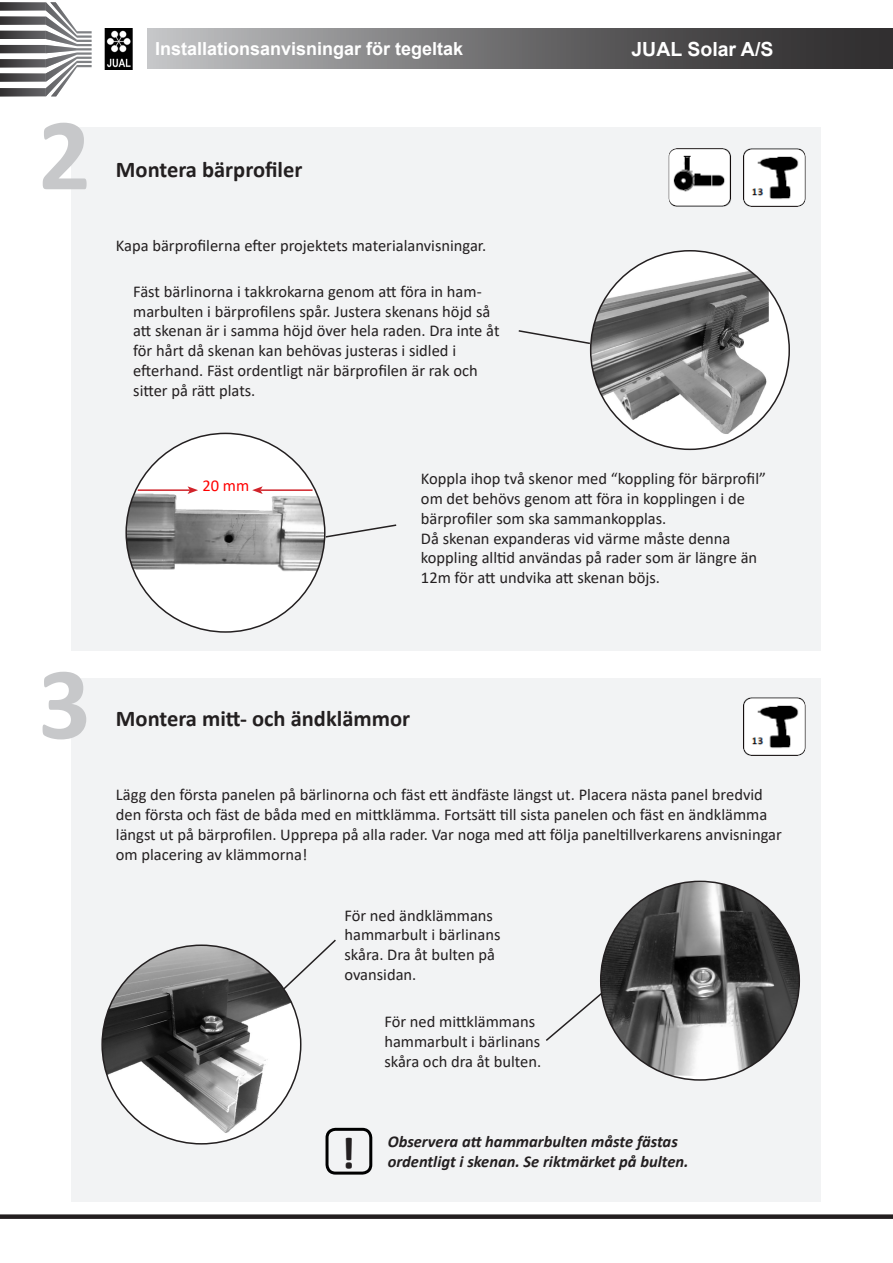
<style>
.page{position:relative;width:893px;height:1263px;background:#fff}
.page>*{position:absolute;margin:0;border:0;box-sizing:border-box;transform-origin:0 0}
.t1{font:700 103.5px "Calibri";color:#c7c8ca}
.t2{font:700 45px "Calibri";color:#231f20}
.t3{font:700 22.5px "Calibri";color:#231f20}
.t4{font:700 19.5px "Arial";color:#fff}
.t5{font:700 18px "Arial";color:#fff}
.t6{font:16.5px/19.8px "Calibri";color:#231f20}
.t7{font:italic 700 16.5px "Calibri";color:#231f20}
.t8{font:16.5px "Calibri";color:#f00}
</style>
<div class="page">
<div style="left:72px;top:128px;width:749px;height:523px;background:#f2f3f4"></div>
<div style="left:72px;top:678px;width:749px;height:523px;background:#f2f3f4"></div>
<div style="left:146px;top:29px;width:747px;height:40px;background:linear-gradient(to right,#bdbec0,#222021)"></div>
<img style="left:104px;top:29px;width:29px;height:40px">
<svg style="left:0;top:88px;width:46px;height:8px"></svg>
<svg style="left:0;top:73px;width:46px;height:9px"></svg>
<svg style="left:0;top:59px;width:46px;height:8px"></svg>
<svg style="left:0;top:31px;width:46px;height:8px"></svg>
<svg style="left:0;top:45px;width:46px;height:8px"></svg>
<svg style="left:0;top:17px;width:46px;height:8px"></svg>
<svg style="left:0;top:2px;width:46px;height:9px"></svg>
<svg style="left:46px;top:2px;width:46px;height:94px"></svg>
<div style="left:0;top:1214px;width:893px;height:5px;background:#231f20"></div>
<img style="left:669px;top:148px;width:62px;height:59px">
<img style="left:743px;top:148px;width:62px;height:59px">
<img style="left:743px;top:697px;width:62px;height:59px">
<hr style="left:892px;top:29px;width:1px;height:40px;background:#c7c8ca">
<div style="left:591px;top:251px;width:198px;height:198px;background:#fff;border-radius:50%"></div>
<img style="left:591px;top:266px;width:198px;height:168px">
<img style="left:601px;top:882px;width:198px;height:195px">
<img style="left:102px;top:947px;width:199px;height:186px">
<div style="left:126px;top:433px;width:199px;height:199px;background:#fff;border-radius:50%"></div>
<img style="left:126px;top:473px;width:197px;height:119px">
<hr style="left:260px;top:489px;width:53px;height:2px;background:#d1232a">
<svg style="left:252px;top:486px;width:11px;height:8px"></svg>
<hr style="left:138px;top:489px;width:52px;height:2px;background:#d1232a">
<svg style="left:188px;top:486px;width:10px;height:8px"></svg>
<svg style="left:518px;top:329px;width:74px;height:16px"></svg>
<svg style="left:324px;top:523px;width:73px;height:16px"></svg>
<svg style="left:282px;top:939px;width:54px;height:52px"></svg>
<svg style="left:546px;top:991px;width:58px;height:51px"></svg>
<div style="left:326px;top:1128px;width:46px;height:46px;border:3px solid #000;border-radius:9px"></div>
<p class="t1" style="left:38px;top:82px;width:54px">2</p>
<p class="t5" style="left:155px;top:36px;width:310px">Installationsanvisningar för tegeltak</p>
<p class="t4" style="left:631px;top:35px;width:143px">JUAL Solar A/S</p>
<p class="t3" style="left:116px;top:154px;width:188px">Montera bärprofiler</p>
<p class="t6" style="left:116px;top:235px;width:372px">Kapa bärprofilerna efter projektets materialanvisningar.</p>
<p class="t6" style="left:133px;top:281px;width:368px">Fäst bärlinorna i takkrokarna genom att föra in ham&shy;marbulten i bärprofilens spår. Justera skenans höjd så att skenan är i samma höjd över hela raden. Dra inte åt för hårt då skenan kan behövas justeras i sidled i</p>
<p class="t6" style="left:133px;top:360px;width:346px">efterhand. Fäst ordentligt när bärprofilen är rak och sitter på rätt plats.</p>
<p class="t8" style="left:202px;top:474px;width:48px">20 mm</p>
<p class="t6" style="left:421px;top:468px;width:346px">Koppla ihop två skenor med “koppling för bärprofil” om det behövs genom att föra in kopplingen i de bärprofiler som ska sammankopplas.</p>
<p class="t6" style="left:421px;top:528px;width:311px">Då skenan expanderas vid värme måste denna</p>
<p class="t6" style="left:421px;top:548px;width:338px">koppling alltid användas på rader som är längre än<br>12m för att undvika att skenan böjs.</p>
<p class="t1" style="left:38px;top:631px;width:54px">3</p>
<p class="t3" style="left:116px;top:703px;width:296px">Montera mitt- och ändklämmor</p>
<p class="t6" style="left:116px;top:784px;width:667px">Lägg den första panelen på bärlinorna och fäst ett ändfäste längst ut. Placera nästa panel bredvid den första och fäst de båda med en mittklämma. Fortsätt till sista panelen och fäst en ändklämma längst ut på bärprofilen. Upprepa på alla rader. Var noga med att följa paneltillverkarens anvisningar om placering av klämmorna!</p>
<p class="t6" style="left:344px;top:905px;width:158px">För ned ändklämmans hammarbult i bärlinans skåra. Dra åt bulten på ovansidan.</p>
<p class="t6" style="left:384px;top:1011px;width:158px">För ned mittklämmans hammarbult i bärlinans skåra och dra åt bulten.</p>
<p class="t2" style="left:341px;top:1121px;width:16px">!</p>
<p class="t7" style="left:388px;top:1130px;width:292px">Observera att hammarbulten måste fästas</p>
<p class="t7" style="left:388px;top:1150px;width:302px">ordentligt i skenan. Se riktmärket på bulten.</p>
</div>
